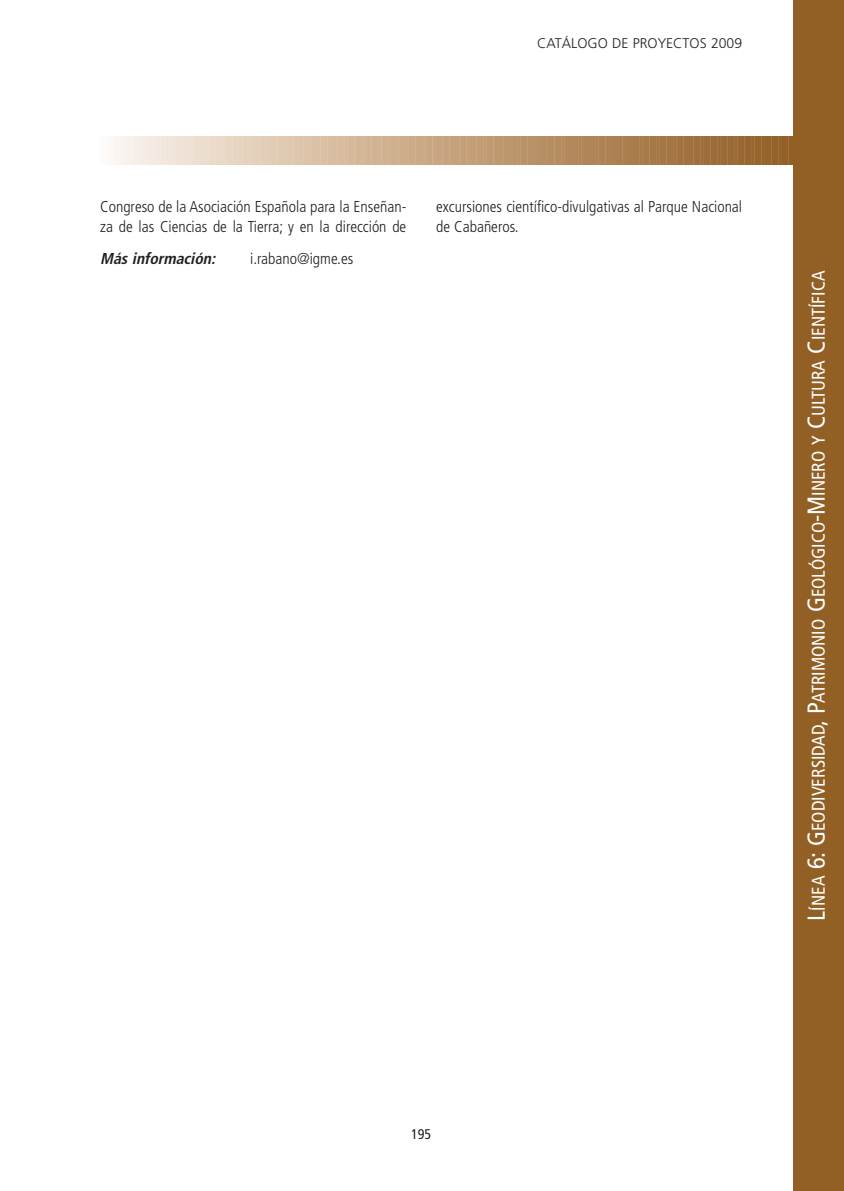
<style>
.page{position:relative;width:844px;height:1191px;background:#fff}
.page>*{position:absolute;margin:0;border:0;box-sizing:border-box;transform-origin:0 0}
.t1{font:condensed 18.38px "Frutiger";color:#fff}
.t2{font:300 condensed 15.75px/19.2px "Frutiger";color:#231f20}
.t3{font:italic 700 condensed 15.75px "Frutiger";color:#231f20}
.t4{font:300 14px "Frutiger";color:#231f20}
.t5{font:condensed 14px "Frutiger";color:#231f20}
.s1{font-size:24.5px}
</style>
<div class="page">
<svg style="left:113px;top:137px;width:680px;height:27px;background:#c6a683"></svg>
<div style="left:793px;top:0;width:50px;height:1191px;background:#926025"></div>
<p class="t4" style="left:537px;top:38px;width:206px">CATÁLOGO DE PROYECTOS 2009</p>
<p class="t2" style="left:100px;top:198px;width:307px">Congreso de la Asociación Española para la Enseñan&shy;za de las Ciencias de la Tierra; y en la dirección de</p>
<p class="t2" style="left:436px;top:198px;width:307px">excursiones científico-divulgativas al Parque Nacional de Cabañeros.</p>
<p class="t3" style="left:100px;top:252px;width:119px">Más información:</p>
<p class="t2" style="left:250px;top:250px;width:105px">i.rabano@igme.es</p>
<p class="t1" style="left:810px;top:920px;width:651px;rotate:-90deg"><span class="s1">L</span>ÍNEA <span class="s1">6: G</span>EODIVERSIDAD<span class="s1">, P</span>ATRIMONIO <span class="s1">G</span>EOLÓGICO<span class="s1">-M</span>INERO Y <span class="s1">C</span>ULTURA <span class="s1">C</span>IENTÍFICA</p>
<p class="t5" style="left:411px;top:1128px;width:22px">195</p>
</div>
